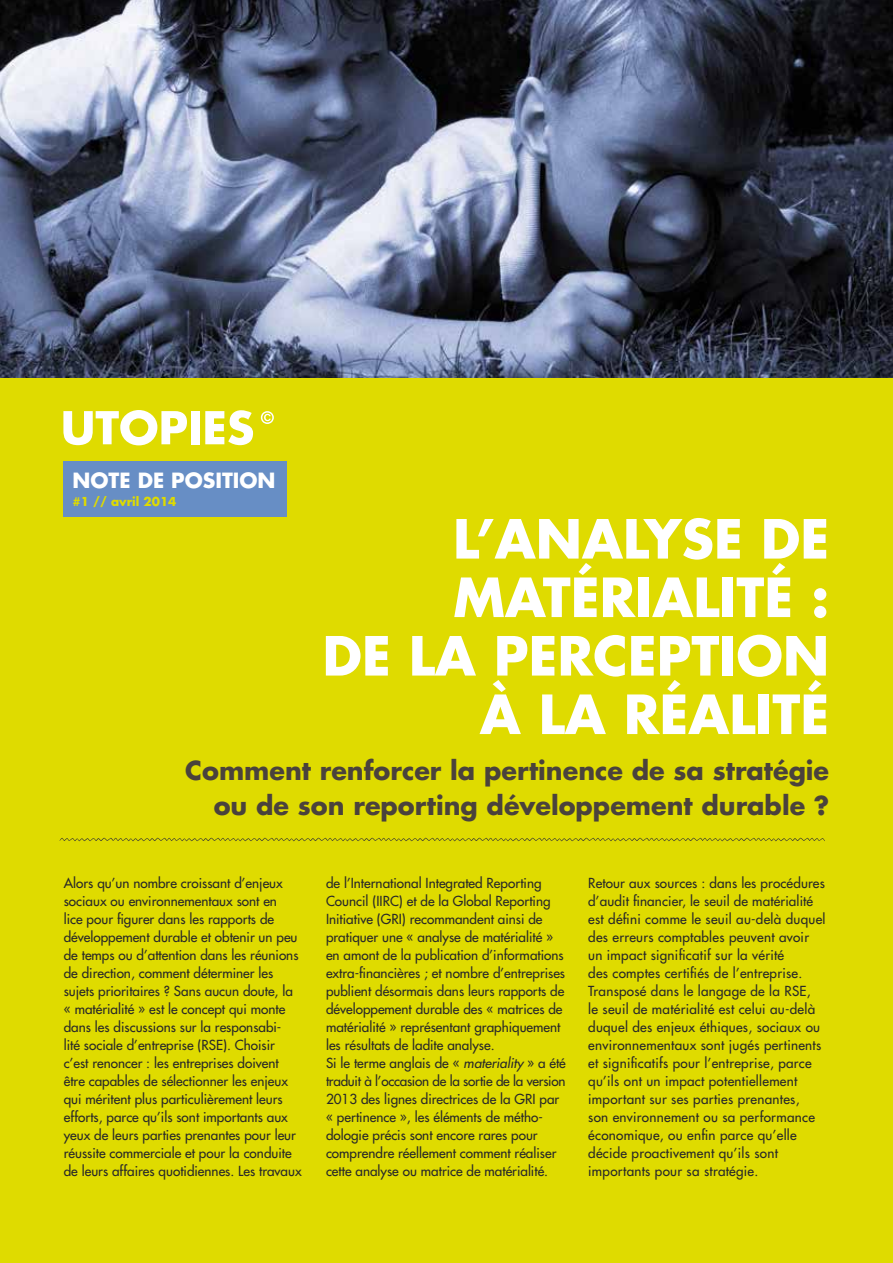
<style>
.page{position:relative;width:893px;height:1263px;background:#fff}
.page>*{position:absolute;margin:0;border:0;box-sizing:border-box;transform-origin:0 0}
.t1{font:700 52.5px/58.5px "Futura Std";color:#fff;text-align:right}
.t2{font:700 25.5px/34.5px "Futura Std";color:#4a423c;text-align:right}
.t3{font:700 20.4px "Futura Std";color:#fff}
.t4{font:500 13.5px/18px "Futura Std";color:#282829}
.t5{font:500 13.5px/18px "Futura Std";letter-spacing:.02em;color:#282829}
.t6{font:700 12px "Futura Std";color:#dfdb00}
.s1{font-style:italic}
</style>
<div class="page">
<img style="left:1px;top:0;width:892px;height:378px">
<div style="left:0;top:378px;width:893px;height:885px;background:#dfdb00"></div>
<svg style="left:63px;top:410px;width:124px;height:35px"></svg>
<div style="left:191px;top:411px;width:9px;height:33px;background:#fff"></div>
<svg style="left:205px;top:410px;width:48px;height:35px"></svg>
<svg style="left:261px;top:411px;width:13px;height:13px"></svg>
<div style="left:63px;top:461px;width:224px;height:56px;background:#678ec5"></div>
<svg style="left:60px;top:838px;width:765px;height:3px"></svg>
<h3 class="t3" style="left:72px;top:467px;width:205px">NOTE DE POSITION</h3>
<p class="t6" style="left:72px;top:494px;width:105px">#1 // avril 2014</p>
<h1 class="t1" style="left:322px;top:509px;width:508px">L’ANALYSE DE<br>MATÉRIALITÉ :<br>DE LA PERCEPTION<br>À LA RÉALITÉ</h1>
<h2 class="t2" style="left:185px;top:753px;width:645px">Comment renforcer la pertinence de sa stratégie ou de son reporting développement durable ?</h2>
<p class="t4" style="left:64px;top:874px;width:239px">Alors qu’un nombre croissant d’enjeux sociaux ou environnementaux sont en<br>lice pour figurer dans les rapports de développement durable et obtenir un peu de temps ou d’attention dans les réunions de direction, comment déterminer les sujets prioritaires ? Sans aucun doute, la « matérialité » est le concept qui monte dans les discussions sur la responsabi-<br>lité sociale d’entreprise (RSE). Choisir c’est renoncer : les entreprises doivent être capables de sélectionner les enjeux qui méritent plus particulièrement leurs efforts, parce qu’ils sont importants aux yeux de leurs parties prenantes pour leur réussite commerciale et pour la conduite de leurs affaires quotidiennes. Les travaux</p>
<p class="t4" style="left:326px;top:874px;width:241px">de l’International Integrated Reporting Council (IIRC) et de la Global Reporting Initiative (GRI) recommandent ainsi de pratiquer une « analyse de matérialité » en amont de la publication d’informations extra-financières ; et nombre d’entreprises publient désormais dans leurs rapports de développement durable des « matrices de matérialité » représentant graphiquement les résultats de ladite analyse.<br>Si le terme anglais de « <span class="s1">materiality</span> » a été traduit à l’occasion de la sortie de la version 2013 des lignes directrices de la GRI par « pertinence », les éléments de métho&shy;dologie précis sont encore rares pour comprendre réellement comment réaliser cette analyse ou matrice de matérialité.</p>
<p class="t5" style="left:588px;top:874px;width:239px">Retour aux sources : dans les procédures d’audit financier, le seuil de matérialité est défini comme le seuil au-delà duquel des erreurs comptables peuvent avoir un impact significatif sur la vérité<br>des comptes certifiés de l’entreprise.<br>Transposé dans le langage de la RSE,<br>le seuil de matérialité est celui au-delà duquel des enjeux éthiques, sociaux ou environnementaux sont jugés pertinents et significatifs pour l’entreprise, parce qu’ils ont un impact potentiellement important sur ses parties prenantes,<br>son environnement ou sa performance économique, ou enfin parce qu’elle décide proactivement qu’ils sont importants pour sa stratégie.</p>
</div>
